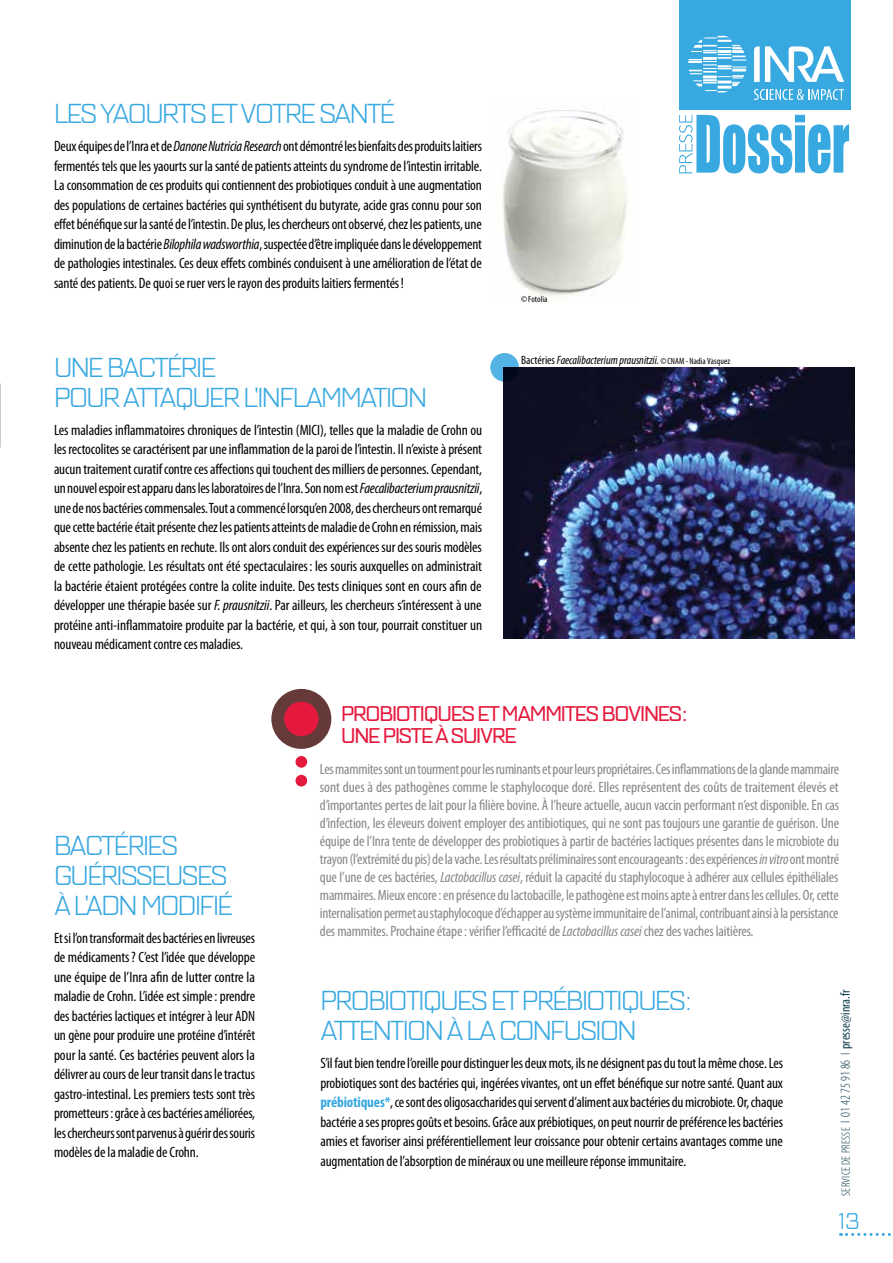
<style>
.page{position:relative;width:893px;height:1263px;background:#fff}
.page>*{position:absolute;margin:0;border:0;box-sizing:border-box;transform-origin:0 0}
.t1{font:27px/30px "Quarca Ext Boo";letter-spacing:-.06em;color:#38a8e0}
.t2{font:22.5px "Quarca Ext Boo";color:#38a8e0}
.t3{font:expanded 21px/22.5px "Quarca";letter-spacing:-.06em;color:#e5193d}
.t4{font:condensed 15px/19.5px "Myriad Pro";letter-spacing:-.01em;color:#000;text-align:justify}
.t5{font:condensed 15px/18px "Myriad Pro";letter-spacing:-.01em;color:#878787;text-align:justify}
.t6{font:italic condensed 12px "Myriad Pro";color:#000}
.t7{font:300 condensed 12px "Myriad Pro";letter-spacing:.02em;color:#0f3e4e}
.t8{font:condensed 9px "Myriad Pro";letter-spacing:.01em;color:#000}
.s1{font-style:italic}
.s2{font-style:normal}
.s3{font-style:normal;font-size:9px}
.s4{font-weight:700;color:#38a8e0}
.s5{font-size:13.5px}
.s6{font-weight:400;font-size:13.5px}
</style>
<div class="page">
<svg style="left:840px;top:1233px;width:51px;height:3px"></svg>
<div style="left:679px;top:0;width:171px;height:110px;background:#38a8e0"></div>
<svg style="left:754px;top:46px;width:90px;height:36px"></svg>
<svg style="left:688px;top:36px;width:58px;height:57px"></svg>
<svg style="left:754px;top:89px;width:90px;height:11px"></svg>
<svg style="left:679px;top:115px;width:170px;height:58px"></svg>
<svg style="left:278px;top:695px;width:47px;height:47px"></svg>
<div style="left:271px;top:689px;width:60px;height:60px;border:13px solid #663a39;border-radius:50%"></div>
<div style="left:295px;top:756px;width:12px;height:12px;background:#e5193d;border-radius:50%"></div>
<div style="left:295px;top:775px;width:12px;height:11px;background:#e5193d;border-radius:50%"></div>
<img style="left:502px;top:110px;width:125px;height:187px">
<img style="left:503px;top:367px;width:352px;height:271px">
<svg style="left:490px;top:353px;width:29px;height:29px"></svg>
<h1 class="t1" style="left:54px;top:99px;width:343px">LES YAOURTS ET VOTRE SANTÉ</h1>
<p class="t4" style="left:54px;top:137px;width:430px">Deux équipes de l’Inra et de <span class="s1">Danone Nutricia Research</span> ont démontré les bienfaits des produits laitiers fermentés tels que les yaourts sur la santé de patients atteints du syndrome de l’intestin irritable.<br>La consommation de ces produits qui contiennent des probiotiques conduit à une augmentation des populations de certaines bactéries qui synthétisent du butyrate, acide gras connu pour son effet bénéfique sur la santé de l’intestin. De plus, les chercheurs ont observé, chez les patients, une diminution de la bactérie <span class="s1">Bilophila wadsworthia</span>, suspectée d’être impliquée dans le développement de pathologies intestinales. Ces deux effets combinés conduisent à une amélioration de l’état de santé des patients. De quoi se ruer vers le rayon des produits laitiers fermentés!</p>
<h1 class="t1" style="left:54px;top:353px;width:375px">UNE BACTÉRIE<br>POUR ATTAQUER L’INFLAMMATION</h1>
<p class="t4" style="left:54px;top:420px;width:430px">Les maladies inflammatoires chroniques de l’intestin (MICI), telles que la maladie de Crohn ou les rectocolites se caractérisent par une inflammation de la paroi de l’intestin. Il n’existe à présent aucun traitement curatif contre ces affections qui touchent des milliers de personnes. Cependant, un nouvel espoir est apparu dans les laboratoires de l’Inra. Son nom est <span class="s1">Faecalibacterium prausnitzii</span>, une de nos bactéries commensales. Tout a commencé lorsqu’en 2008, des chercheurs ont remarqué que cette bactérie était présente chez les patients atteints de maladie de Crohn en rémission, mais absente chez les patients en rechute. Ils ont alors conduit des expériences sur des souris modèles de cette pathologie. Les résultats ont été spectaculaires: les souris auxquelles on administrait la bactérie étaient protégées contre la colite induite. Des tests cliniques sont en cours afin de développer une thérapie basée sur <span class="s1">F. prausnitzii</span>. Par ailleurs, les chercheurs s’intéressent à une protéine anti-inflammatoire produite par la bactérie, et qui, à son tour, pourrait constituer un nouveau médicament contre ces maladies.</p>
<p class="t8" style="left:521px;top:294px;width:28px">©Fotolia</p>
<p class="t6" style="left:521px;top:353px;width:211px"><span class="s2">Bactéries</span> Faecalibacterium prausnitzii<span class="s2">.</span> <span class="s3">©CNAM - Nadia Vasquez</span></p>
<h1 class="t1" style="left:54px;top:831px;width:180px">BACTÉRIES<br>GUÉRISSEUSES<br>À L’ADN MODIFIÉ</h1>
<p class="t4" style="left:54px;top:928px;width:203px">Et si l’on transformait des bactéries en livreuses de médicaments? C’est l’idée que développe une équipe de l’Inra afin de lutter contre la maladie de Crohn. L’idée est simple: prendre des bactéries lactiques et intégrer à leur ADN un gène pour produire une protéine d’intérêt pour la santé. Ces bactéries peuvent alors la délivrer au cours de leur transit dans le tractus gastro-intestinal. Les premiers tests sont très prometteurs: grâce à ces bactéries améliorées, les chercheurs sont parvenus à guérir des souris modèles de la maladie de Crohn.</p>
<h3 class="t3" style="left:341px;top:702px;width:347px">PROBIOTIQUES ET MAMMITES BOVINES:<br>UNE PISTE À SUIVRE</h3>
<p class="t5" style="left:320px;top:760px;width:521px">Les mammites sont un tourment pour les ruminants et pour leurs propriétaires. Ces inflammations de la glande mammaire sont dues à des pathogènes comme le staphylocoque doré. Elles représentent des coûts de traitement élevés et d’importantes pertes de lait pour la filière bovine. À l’heure actuelle, aucun vaccin performant n’est disponible. En cas d’infection, les éleveurs doivent employer des antibiotiques, qui ne sont pas toujours une garantie de guérison. Une équipe de l’Inra tente de développer des probiotiques à partir de bactéries lactiques présentes dans le microbiote du trayon (l’extrémité du pis) de la vache. Les résultats préliminaires sont encourageants: des expériences <span class="s1">in vitro</span> ont montré que l’une de ces bactéries, <span class="s1">Lactobacillus casei</span>, réduit la capacité du staphylocoque à adhérer aux cellules épithéliales mammaires. Mieux encore: en présence du lactobacille, le pathogène est moins apte à entrer dans les cellules. Or, cette internalisation permet au staphylocoque d’échapper au système immunitaire de l’animal, contribuant ainsi à la persistance des mammites. Prochaine étape: vérifier l’efficacité de <span class="s1">Lactobacillus casei</span> chez des vaches laitières.</p>
<h1 class="t1" style="left:320px;top:986px;width:373px">PROBIOTIQUES ET PRÉBIOTIQUES:<br>ATTENTION À LA CONFUSION</h1>
<p class="t4" style="left:320px;top:1054px;width:464px">S’il faut bien tendre l’oreille pour distinguer les deux mots, ils ne désignent pas du tout la même chose. Les probiotiques sont des bactéries qui, ingérées vivantes, ont un effet bénéfique sur notre santé. Quant aux <span class="s4">prébiotiques*</span>, ce sont des oligosaccharides qui servent d’aliment aux bactéries du microbiote. Or, chaque bactérie a ses propres goûts et besoins. Grâce aux prébiotiques, on peut nourrir de préférence les bactéries amies et favoriser ainsi préférentiellement leur croissance pour obtenir certains avantages comme une augmentation de l’absorption de minéraux ou une meilleure réponse immunitaire.</p>
<p class="t7" style="left:839px;top:1196px;width:208px;rotate:-90deg">SERVICE DE PRESSE <span class="s5">I 01 42 75 91 86 I</span> <span class="s6">presse@inra.fr</span></p>
<h2 class="t2" style="left:839px;top:1207px;width:23px">13</h2>
</div>
